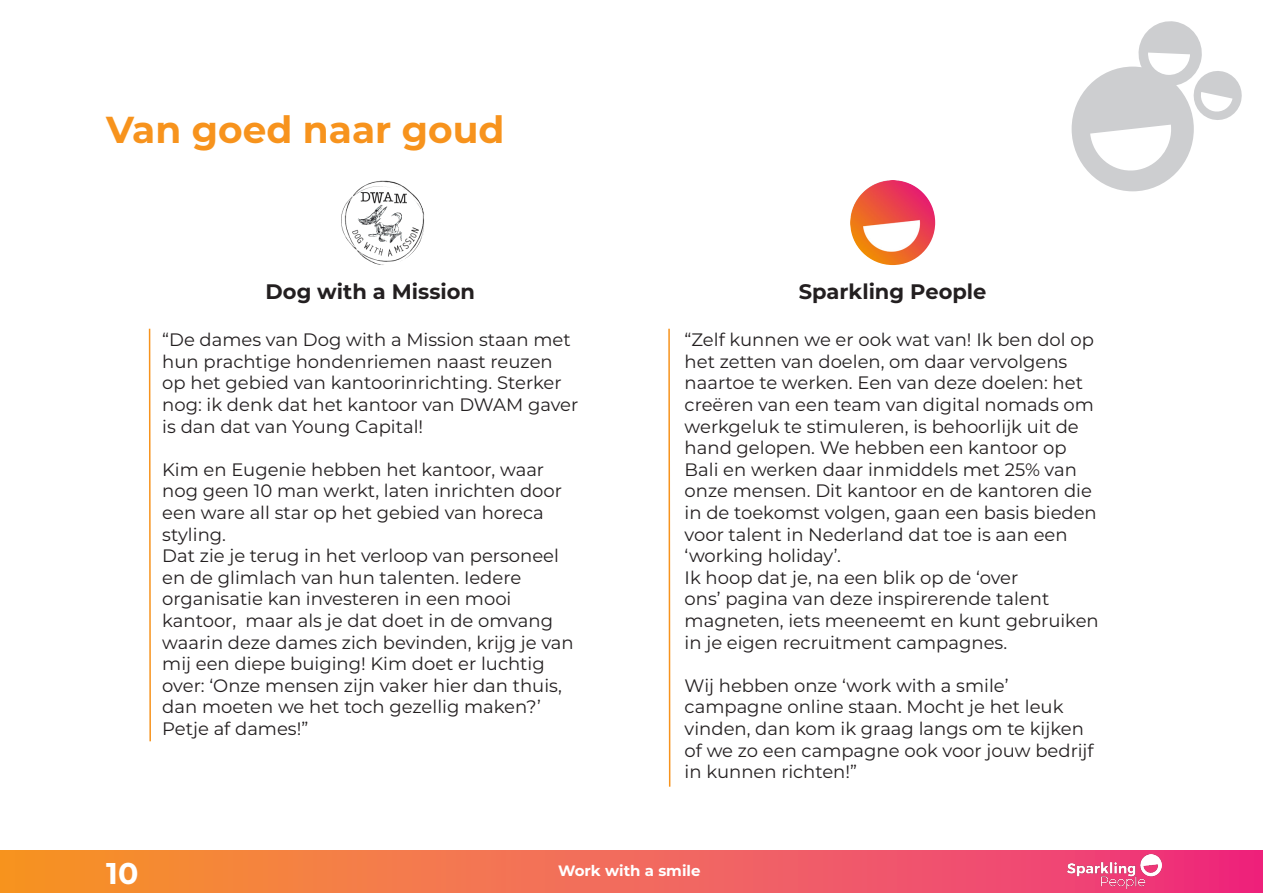
<style>
.page{position:relative;width:1263px;height:893px;background:#fff}
.page>*{position:absolute;margin:0;border:0;box-sizing:border-box;transform-origin:0 0}
.t1{font:700 37.5px "Montserrat";color:#f7931d}
.t2{font:700 30px "Montserrat";color:#fff}
.t3{font:700 21px "Montserrat";color:#231f20}
.t4{font:18px/21.6px "Montserrat";color:#231f20}
.t5{font:700 15px "Montserrat";color:#fff}
</style>
<div class="page">
<svg style="left:0;top:850px;width:1263px;height:43px;background:#f26956"></svg>
<img style="left:1067px;top:855px;width:94px;height:34px">
<svg style="left:1071px;top:21px;width:171px;height:170px"></svg>
<img style="left:850px;top:180px;width:85px;height:85px;border-radius:43px">
<img style="left:341px;top:180px;width:83px;height:85px">
<svg style="left:148px;top:328px;width:3px;height:414px"></svg>
<svg style="left:668px;top:328px;width:3px;height:459px"></svg>
<p class="t1" style="left:106px;top:102px;width:400px">Van goed naar goud</p>
<p class="t3" style="left:266px;top:276px;width:211px">Dog with a Mission</p>
<p class="t4" style="left:162px;top:328px;width:418px">“De dames van Dog with a Mission staan met hun prachtige hondenriemen naast reuzen op het gebied van kantoorinrichting. Sterker nog: ik denk dat het kantoor van DWAM gaver is dan dat van Young Capital!</p>
<p class="t4" style="left:162px;top:458px;width:401px">Kim en Eugenie hebben het kantoor, waar nog geen 10 man werkt, laten inrichten door een ware all star op het gebied van horeca styling.</p>
<p class="t4" style="left:162px;top:544px;width:413px">Dat zie je terug in het verloop van personeel en de glimlach van hun talenten. Iedere organisatie kan investeren in een mooi kantoor, maar als je dat doet in de omvang waarin deze dames zich bevinden, krijg je van mij een diepe buiging! Kim doet er luchtig over: ‘Onze mensen zijn vaker hier dan thuis, dan moeten we het toch gezellig maken?’ Petje af dames!”</p>
<p class="t3" style="left:799px;top:276px;width:189px">Sparkling People</p>
<p class="t4" style="left:685px;top:328px;width:414px">“Zelf kunnen we er ook wat van! Ik ben dol op het zetten van doelen, om daar vervolgens naartoe te werken. Een van deze doelen: het creëren van een team van digital nomads om werkgeluk te stimuleren, is behoorlijk uit de hand gelopen. We hebben een kantoor op Bali en werken daar inmiddels met 25% van onze mensen. Dit kantoor en de kantoren die in de toekomst volgen, gaan een basis bieden voor talent in Nederland dat toe is aan een ‘working holiday’.</p>
<p class="t4" style="left:685px;top:566px;width:416px">Ik hoop dat je, na een blik op de ‘over<br>ons’ pagina van deze inspirerende talent magneten, iets meeneemt en kunt gebruiken in je eigen recruitment campagnes.</p>
<p class="t4" style="left:685px;top:674px;width:410px">Wij hebben onze ‘work with a smile’ campagne online staan. Mocht je het leuk vinden, dan kom ik graag langs om te kijken of we zo een campagne ook voor jouw bedrijf in kunnen richten!”</p>
<p class="t2" style="left:106px;top:851px;width:34px">10</p>
<p class="t5" style="left:558px;top:860px;width:144px">Work with a smile</p>
</div>
